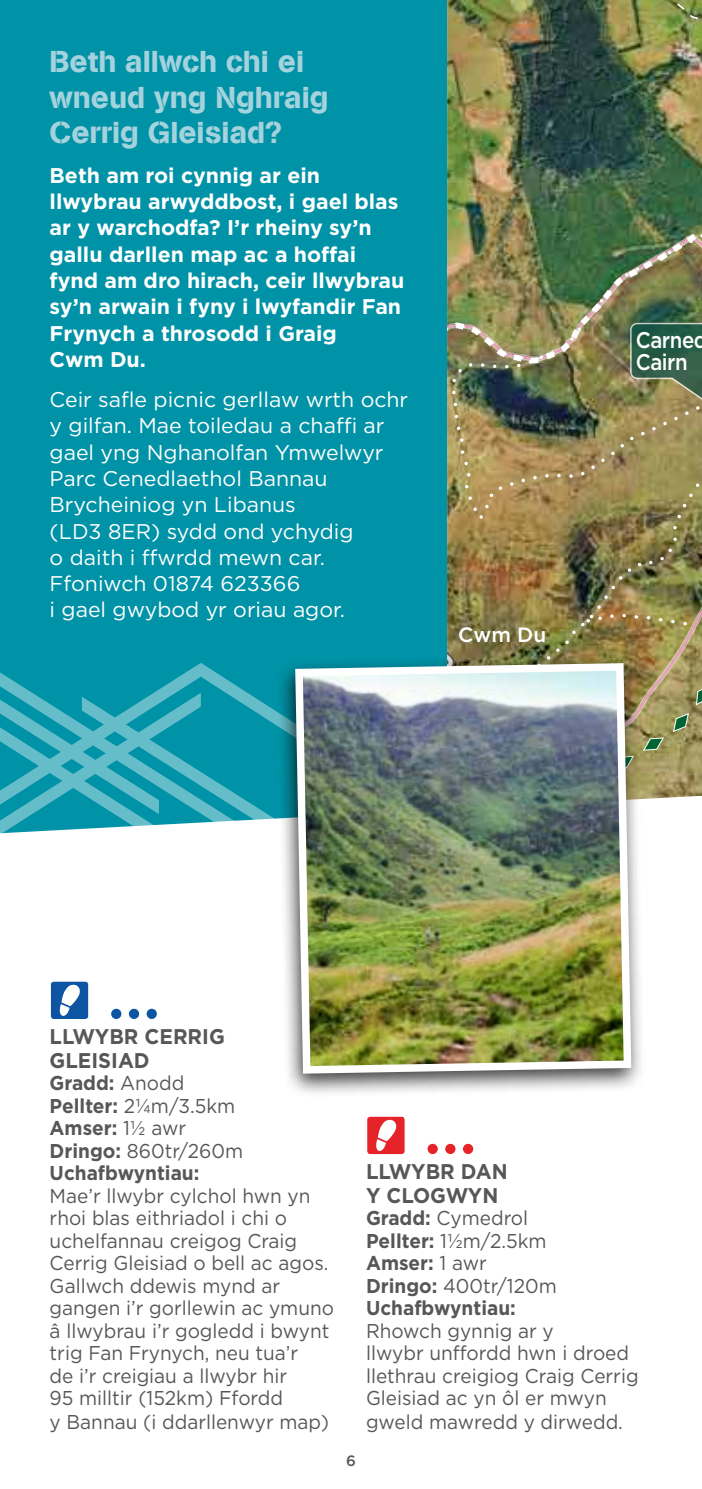
<style>
.page{position:relative;width:702px;height:1489px;background:#fff}
.page>*{position:absolute;margin:0;border:0;box-sizing:border-box;transform-origin:0 0}
.t1{font:30px/35px "AG Book Stencil";color:#a4d2dd}
.t2{font:500 22.75px/21.2px "Gotham";letter-spacing:-.025em;color:#fff;scale:.9 1}
.t3{font:21.25px/26.2px "Gotham";color:#fff}
.t4{font:700 21.25px/26.2px "Gotham";color:#fff}
.t5{font:700 21.25px/23.8px "Gotham";color:#575756;scale:.95 1}
.t6{font:500 20.75px "Gotham";color:#fff}
.t7{font:20px/22.5px "Gotham";color:#575756;scale:.95 1}
.t8{font:700 20px/22.5px "Gotham";color:#575756;scale:.95 1}
.t9{font:500 15px "Gotham";color:#575756}
.s1{font-weight:400}
</style>
<div class="page">
<div style="left:0;top:0;width:447px;height:662px;background:#0092a6"></div>
<img style="left:447px;top:0;width:255px;height:743px">
<img style="left:630px;top:323px;width:72px;height:77px">
<svg style="left:645px;top:743px;width:57px;height:56px;background:#a39965"></svg>
<div style="left:50px;top:981px;width:39px;height:38px;background:#0d55a3;border-radius:4px"></div>
<div style="left:50px;top:980px;width:39px;height:40px;border:1px solid #fff;border-radius:4px"></div>
<svg style="left:60px;top:984px;width:20px;height:32px"></svg>
<svg style="left:110px;top:1008px;width:12px;height:11px"></svg>
<div style="left:110px;top:1007px;width:13px;height:13px;border:1px solid #fff;border-radius:50%"></div>
<div style="left:128px;top:1008px;width:12px;height:11px;background:#0d55a3;border-radius:50%"></div>
<div style="left:128px;top:1007px;width:12px;height:13px;border:1px solid #fff;border-radius:50%"></div>
<div style="left:146px;top:1008px;width:11px;height:11px;background:#0d55a3;border-radius:50%"></div>
<div style="left:145px;top:1007px;width:13px;height:13px;border:1px solid #fff;border-radius:50%"></div>
<div style="left:366px;top:1116px;width:39px;height:38px;background:#e52328;border-radius:4px"></div>
<div style="left:366px;top:1115px;width:40px;height:40px;border:1px solid #fff;border-radius:4px"></div>
<svg style="left:376px;top:1119px;width:21px;height:32px"></svg>
<div style="left:427px;top:1143px;width:11px;height:11px;background:#e52328;border-radius:50%"></div>
<div style="left:426px;top:1142px;width:13px;height:13px;border:1px solid #fff;border-radius:50%"></div>
<svg style="left:444px;top:1143px;width:12px;height:11px"></svg>
<div style="left:444px;top:1142px;width:13px;height:13px;border:1px solid #fff;border-radius:50%"></div>
<svg style="left:462px;top:1143px;width:12px;height:11px"></svg>
<div style="left:461px;top:1142px;width:13px;height:13px;border:1px solid #fff;border-radius:50%"></div>
<svg style="left:0;top:662px;width:276px;height:172px;background:#2ca5b5"></svg>
<div style="left:276px;top:654px;width:369px;height:443px;background:#000;opacity:.75"></div>
<img style="left:291px;top:659px;width:344px;height:418px">
<h1 class="t1" style="left:50px;top:44px;width:280px">Beth allwch chi ei wneud yng Nghraig<br>Cerrig Gleisiad?</h1>
<p class="t4" style="left:50px;top:162px;width:356px">Beth am roi cynnig ar ein llwybrau arwyddbost, i gael blas ar y warchodfa? I’r rheiny sy’n gallu darllen map ac a hoffai fynd am dro hirach, ceir llwybrau sy’n arwain i fyny i lwyfandir Fan<br>Frynych a throsodd i Graig<br>Cwm Du.</p>
<p class="t3" style="left:50px;top:386px;width:360px">Ceir safle picnic gerllaw wrth ochr y gilfan. Mae toiledau a chaffi ar gael yng Nghanolfan Ymwelwyr<br>Parc Cenedlaethol Bannau<br>Brycheiniog yn Libanus<br>(LD3 8ER) sydd ond ychydig<br>o daith i ffwrdd mewn car.<br>Ffoniwch 01874 623366<br>i gael gwybod yr oriau agor.</p>
<p class="t6" style="left:458px;top:621px;width:89px">Cwm Du</p>
<p class="t2" style="left:636px;top:329px;width:81px">Carned<br>Cairn</p>
<p class="t5" style="left:50px;top:1024px;width:186px">LLWYBR CERRIG<br>GLEISIAD</p>
<p class="t8" style="left:50px;top:1071px;width:205px">Gradd: <span class="s1">Anodd<br></span>Pellter: <span class="s1">2¼m/3.5km<br></span>Amser: <span class="s1">1½ awr<br></span>Dringo: <span class="s1">860tr/260m<br></span>Uchafbwyntiau:</p>
<p class="t7" style="left:50px;top:1183px;width:301px">Mae’r llwybr cylchol hwn yn rhoi blas eithriadol i chi o uchelfannau creigog Craig<br>Cerrig Gleisiad o bell ac agos.<br>Gallwch ddewis mynd ar gangen i’r gorllewin ac ymuno â llwybrau i’r gogledd i bwynt trig Fan Frynych, neu tua’r<br>de i’r creigiau a llwybr hir<br>95 milltir (152km) Ffordd<br>y Bannau (i ddarllenwyr map)</p>
<p class="t9" style="left:346px;top:1450px;width:11px">6</p>
<p class="t5" style="left:366px;top:1159px;width:151px">LLWYBR DAN<br>Y CLOGWYN</p>
<p class="t8" style="left:366px;top:1206px;width:202px">Gradd: <span class="s1">Cymedrol<br></span>Pellter: <span class="s1">1½m/2.5km<br></span>Amser: <span class="s1">1 awr<br></span>Dringo: <span class="s1">400tr/120m<br></span>Uchafbwyntiau:</p>
<p class="t7" style="left:366px;top:1318px;width:288px">Rhowch gynnig ar y<br>llwybr unffordd hwn i droed llethrau creigiog Craig Cerrig<br>Gleisiad ac yn ôl er mwyn gweld mawredd y dirwedd.</p>
</div>
